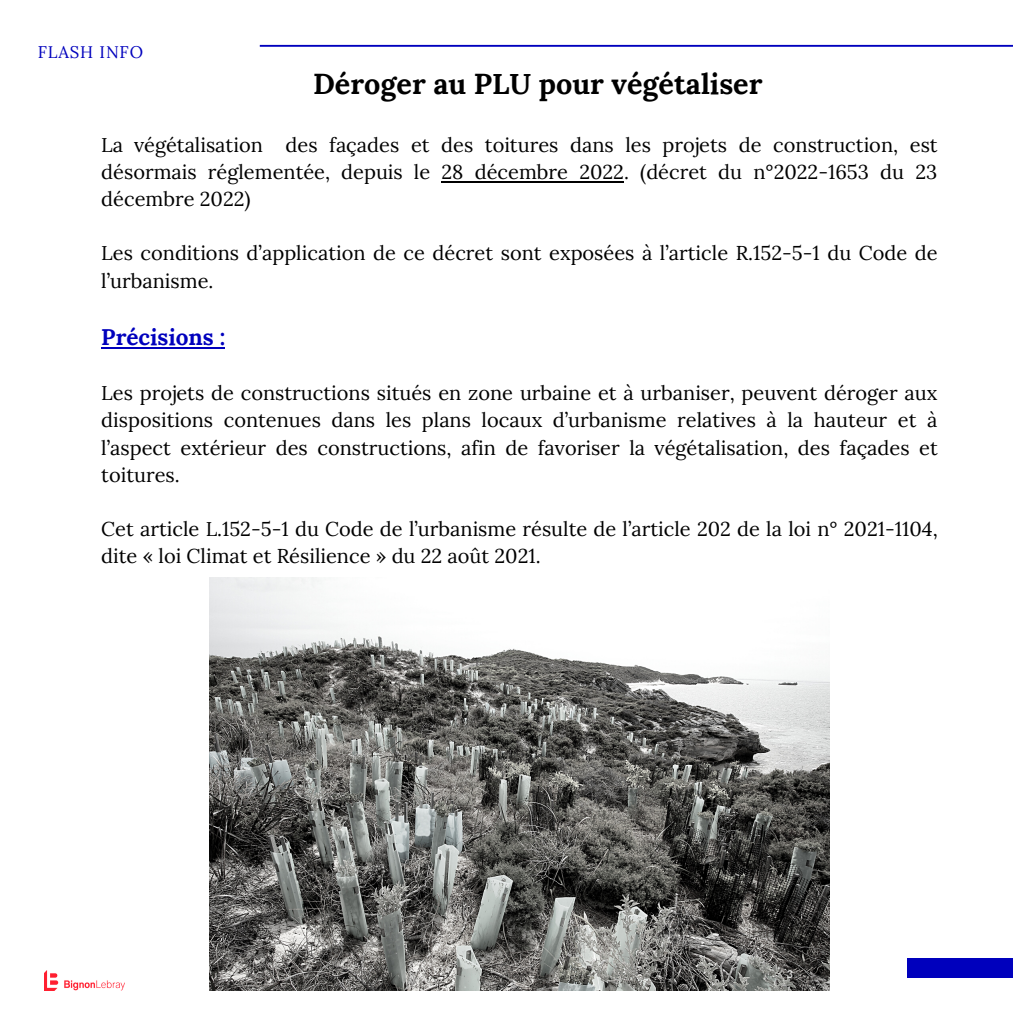
<style>
.page{position:relative;width:1013px;height:1013px;background:#fff}
.page>*{position:absolute;margin:0;border:0;box-sizing:border-box;transform-origin:0 0}
.t1{font:700 28.75px "Lora";color:#000}
.t2{font:700 22.5px "Lora";color:#0000bd}
.t3{font:20px/27.2px "Lora";color:#000;text-align:justify}
.t4{font:16.88px "Lora";letter-spacing:.05em;color:#0000bd}
.t5{font:10.88px "Lato";color:#fff}
</style>
<div class="page">
<hr style="left:260px;top:45px;width:752px;height:2px;background:#0000bd">
<div style="left:907px;top:957px;width:105px;height:20px;background:#0000bd"></div>
<img style="left:44px;top:970px;width:81px;height:21px">
<img style="left:210px;top:578px;width:619px;height:412px">
<hr style="left:441px;top:181px;width:183px;height:1px;background:#000">
<hr style="left:101px;top:347px;width:124px;height:1px;background:#0000bd">
<p class="t4" style="left:38px;top:41px;width:107px">FLASH INFO</p>
<h1 class="t1" style="left:313px;top:65px;width:451px">Déroger au PLU pour végétaliser</h1>
<p class="t3" style="left:101px;top:131px;width:837px">La végétalisation des façades et des toitures dans les projets de construction, est désormais réglementée, depuis le 28 décembre 2022. (décret du n°2022-1653 du 23 décembre 2022)</p>
<p class="t3" style="left:101px;top:239px;width:838px">Les conditions d’application de ce décret sont exposées à l’article R.152-5-1 du Code de l’urbanisme.</p>
<p class="t2" style="left:101px;top:322px;width:125px">Précisions :</p>
<p class="t3" style="left:101px;top:379px;width:838px">Les projets de constructions situés en zone urbaine et à urbaniser, peuvent déroger aux dispositions contenues dans les plans locaux d’urbanisme relatives à la hauteur et à l’aspect extérieur des constructions, afin de favoriser la végétalisation, des façades et toitures.</p>
<p class="t3" style="left:101px;top:515px;width:838px">Cet article L.152-5-1 du Code de l’urbanisme résulte de l’article 202 de la loi n° 2021-1104, dite « loi Climat et Résilience » du 22 août 2021.</p>
<p class="t5" style="left:786px;top:966px;width:8px">3</p>
</div>
